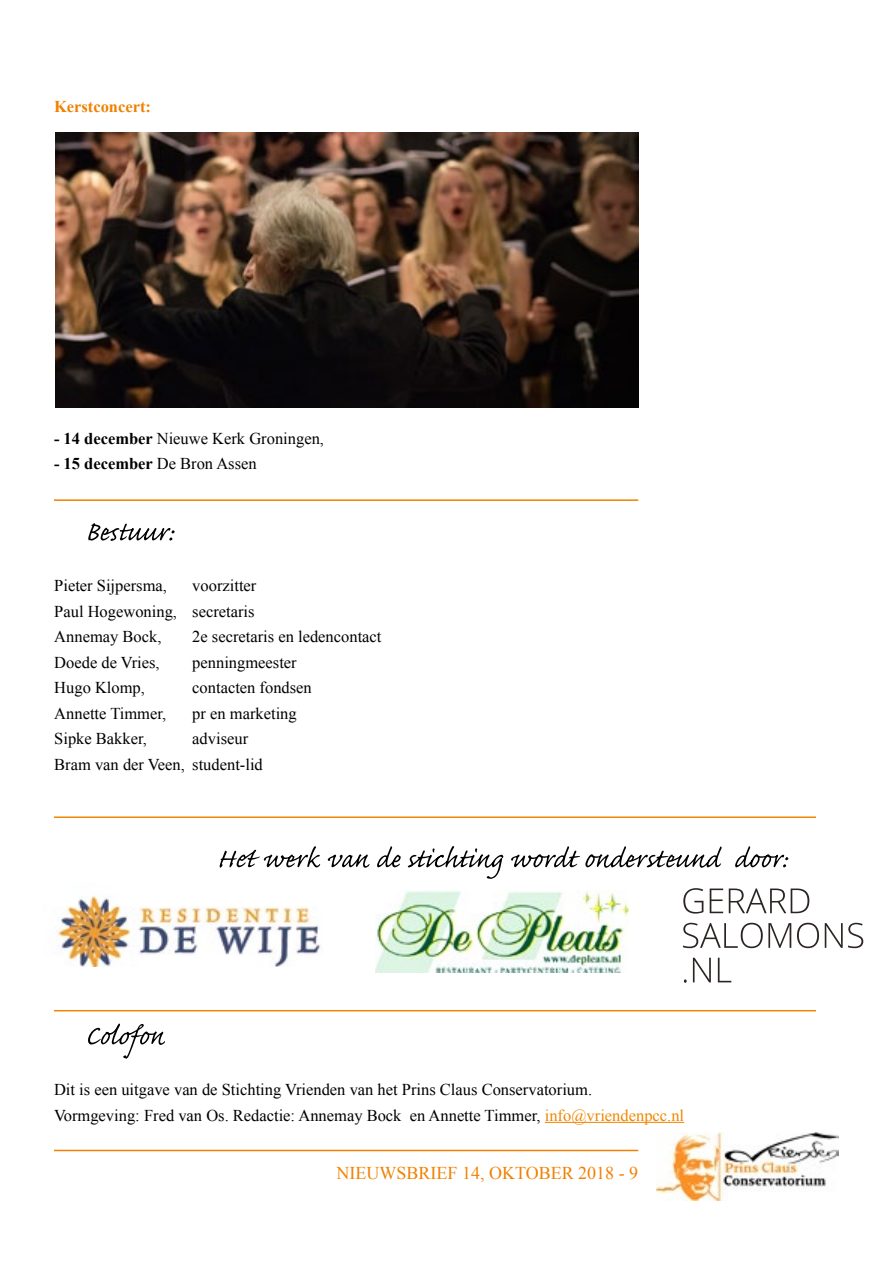
<style>
.page{position:relative;width:893px;height:1263px;background:#fff}
.page>*{position:absolute;margin:0;border:0;box-sizing:border-box;transform-origin:0 0}
.t1{font:18px "Times New Roman";color:#f08100}
.t2{font:16.5px/25.5px "Times New Roman";color:#000}
.t3{font:700 16.5px "Times New Roman";color:#000}
.t4{font:700 16.5px "Times New Roman";color:#f08100}
.s1{font-weight:700}
.s2{font-weight:400}
.s3{color:#f18700}
</style>
<div class="page">
<img style="left:656px;top:1132px;width:183px;height:68px">
<hr style="left:54px;top:1150px;width:584px;height:1px;background:#f08100">
<img style="left:56px;top:132px;width:582px;height:275px">
<hr style="left:54px;top:499px;width:584px;height:2px;background:#f08100">
<svg style="left:88px;top:523px;width:87px;height:18px"></svg>
<hr style="left:54px;top:816px;width:762px;height:2px;background:#f18700">
<img style="left:57px;top:865px;width:264px;height:101px">
<img style="left:375px;top:890px;width:254px;height:83px">
<svg style="left:683px;top:888px;width:20px;height:25px"></svg>
<svg style="left:710px;top:888px;width:13px;height:25px"></svg>
<svg style="left:729px;top:888px;width:80px;height:25px"></svg>
<svg style="left:683px;top:923px;width:108px;height:25px"></svg>
<svg style="left:797px;top:923px;width:22px;height:25px"></svg>
<svg style="left:825px;top:923px;width:38px;height:25px"></svg>
<svg style="left:684px;top:979px;width:3px;height:4px"></svg>
<svg style="left:693px;top:958px;width:18px;height:24px"></svg>
<svg style="left:718px;top:958px;width:13px;height:24px"></svg>
<hr style="left:545px;top:1122px;width:139px;height:1px;background:#f18700">
<svg style="left:88px;top:1023px;width:77px;height:36px"></svg>
<svg style="left:220px;top:846px;width:568px;height:33px"></svg>
<hr style="left:54px;top:1010px;width:762px;height:1px;background:#f18700">
<p class="t4" style="left:54px;top:95px;width:99px">Kerstconcert:</p>
<p class="t2" style="left:54px;top:425px;width:272px"><span class="s1">- 14 december</span> Nieuwe Kerk Groningen,</p>
<p class="t3" style="left:54px;top:452px;width:204px">- 15 december <span class="s2">De Bron Assen</span></p>
<p class="t2" style="left:54px;top:573px;width:114px">Pieter Sijpersma,</p>
<p class="t2" style="left:54px;top:573px;width:204px;text-align:justify;text-indent:138px">voorzitter Paul Hogewoning, secretaris Annemay Bock,</p>
<p class="t2" style="left:192px;top:624px;width:191px">2e secretaris en ledencontact</p>
<p class="t2" style="left:54px;top:649px;width:107px">Doede de Vries,</p>
<p class="t2" style="left:192px;top:649px;width:106px">penningmeester</p>
<p class="t2" style="left:54px;top:675px;width:92px">Hugo Klomp,</p>
<p class="t2" style="left:192px;top:675px;width:121px">contacten fondsen</p>
<p class="t2" style="left:54px;top:700px;width:114px">Annette Timmer,</p>
<p class="t2" style="left:192px;top:700px;width:106px">pr en marketing</p>
<p class="t2" style="left:54px;top:726px;width:94px">Sipke Bakker,</p>
<p class="t2" style="left:54px;top:726px;width:210px;text-indent:138px">adviseur<br>Bram van der Veen, student-lid</p>
<p class="t2" style="left:54px;top:1076px;width:632px">Dit is een uitgave van de Stichting Vrienden van het Prins Claus Conservatorium.<br>Vormgeving: Fred van Os. Redactie: Annemay Bock en Annette Timmer, <span class="s3">info@vriendenpcc.nl</span></p>
<p class="t1" style="left:337px;top:1161px;width:303px">NIEUWSBRIEF 14, OKTOBER 2018 - 9</p>
</div>
